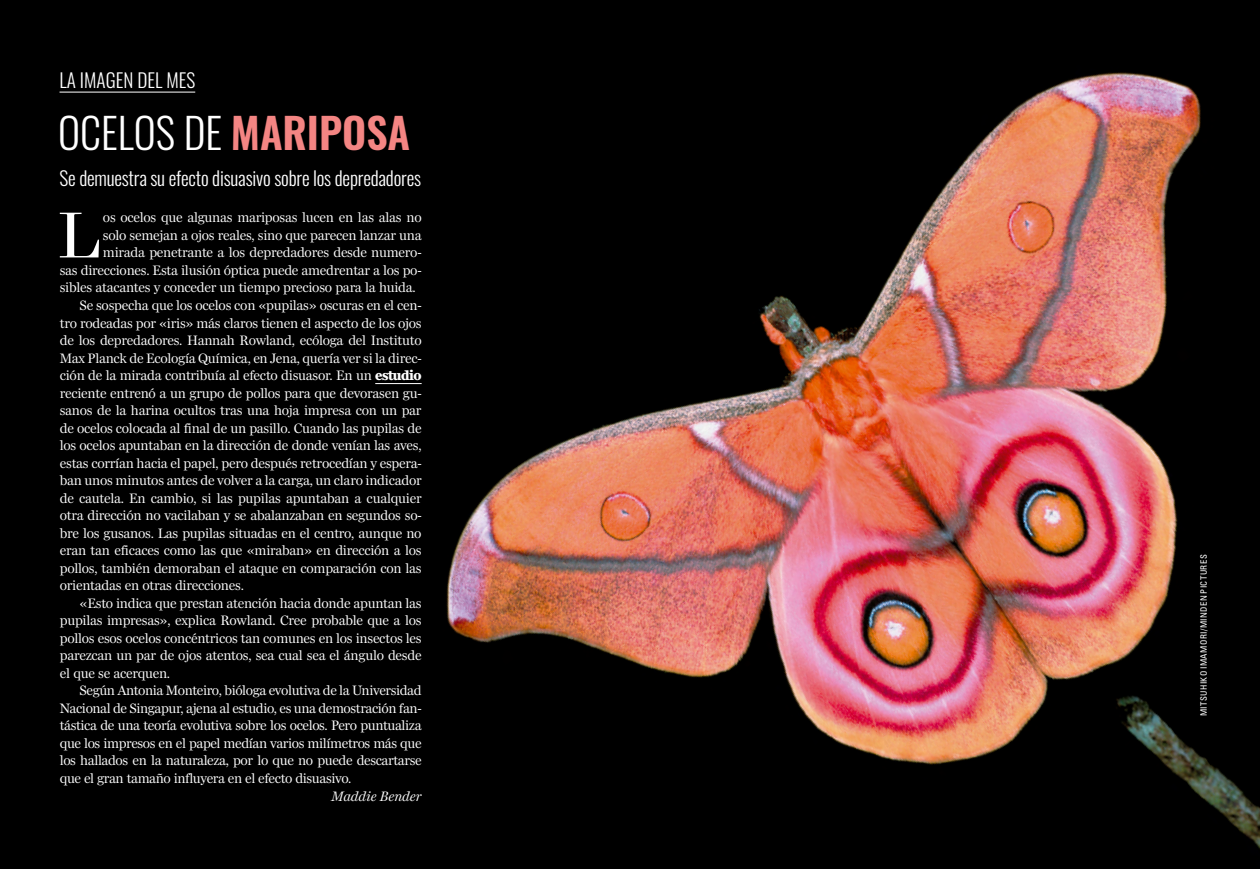
<style>
.page{position:relative;width:1260px;height:869px;background:#fff}
.page>*{position:absolute;margin:0;border:0;box-sizing:border-box;transform-origin:0 0}
.t1{font:64.58px "Brunel Deck";color:#fff}
.t2{font:300 42px "Oswald";color:#fff}
.t3{font:300 19.25px "Oswald";letter-spacing:-.01em;color:#fff}
.t4{font:14px "Miller Daily One";letter-spacing:-.02em;color:#fff}
.t5{font:italic 14px "Miller Daily One";letter-spacing:-.01em;color:#fff}
.t6{font:condensed 8.75px "Univers LT Std";letter-spacing:.04em;color:#fff}
.s1{font-weight:600;color:#f48583}
.s2{font-weight:700}
</style>
<div class="page">
<img style="left:0;top:0;width:1260px;height:868px">
<hr style="left:375px;top:383px;width:47px;height:1px;background:#fff">
<hr style="left:60px;top:92px;width:135px;height:1px;background:#fff">
<h3 class="t3" style="left:60px;top:62px;width:137px">LA IMAGEN DEL MES</h3>
<h2 class="t2" style="left:58px;top:95px;width:353px">OCELOS DE <span class="s1">MARIPOSA</span></h2>
<h3 class="t3" style="left:60px;top:161px;width:363px">Se demuestra su efecto disuasivo sobre los depredadores</h3>
<h1 class="t1" style="left:58px;top:198px;width:43px">L</h1>
<p class="t4" style="left:103px;top:210px;width:320px">os ocelos que algunas mariposas lucen en las alas no</p>
<p class="t4" style="left:103px;top:227px;width:320px">solo semejan a ojos reales, sino que parecen lanzar una</p>
<p class="t4" style="left:103px;top:245px;width:320px">mirada penetrante a los depredadores desde numero-</p>
<p class="t4" style="left:60px;top:262px;width:363px">sas direcciones. Esta ilusión óptica puede amedrentar a los po-</p>
<p class="t4" style="left:60px;top:280px;width:358px">sibles atacantes y conceder un tiempo precioso para la huida.</p>
<p class="t4" style="left:80px;top:297px;width:344px">Se sospecha que los ocelos con «pupilas» oscuras en el cen-</p>
<p class="t4" style="left:60px;top:315px;width:363px">tro rodeadas por «iris» más claros tienen el aspecto de los ojos</p>
<p class="t4" style="left:60px;top:332px;width:363px">de los depredadores. Hannah Rowland, ecóloga del Instituto</p>
<p class="t4" style="left:60px;top:350px;width:363px">Max Planck de Ecología Química, en Jena, quería ver si la direc-</p>
<p class="t4" style="left:60px;top:367px;width:363px">ción de la mirada contribuía al efecto disuasor. En un <span class="s2">estudio</span></p>
<p class="t4" style="left:60px;top:385px;width:363px">reciente entrenó a un grupo de pollos para que devorasen gu-</p>
<p class="t4" style="left:60px;top:402px;width:363px">sanos de la harina ocultos tras una hoja impresa con un par</p>
<p class="t4" style="left:60px;top:420px;width:363px">de ocelos colocada al final de un pasillo. Cuando las pupilas de</p>
<p class="t4" style="left:60px;top:437px;width:363px">los ocelos apuntaban en la dirección de donde venían las aves,</p>
<p class="t4" style="left:60px;top:455px;width:363px">estas corrían hacia el papel, pero después retrocedían y espera-</p>
<p class="t4" style="left:60px;top:472px;width:363px">ban unos minutos antes de volver a la carga, un claro indicador</p>
<p class="t4" style="left:60px;top:490px;width:363px">de cautela. En cambio, si las pupilas apuntaban a cualquier</p>
<p class="t4" style="left:60px;top:507px;width:363px">otra dirección no vacilaban y se abalanzaban en segundos so-</p>
<p class="t4" style="left:60px;top:525px;width:363px">bre los gusanos. Las pupilas situadas en el centro, aunque no</p>
<p class="t4" style="left:60px;top:542px;width:363px">eran tan eficaces como las que «miraban» en dirección a los</p>
<p class="t4" style="left:60px;top:560px;width:363px">pollos, también demoraban el ataque en comparación con las</p>
<p class="t4" style="left:60px;top:577px;width:186px">orientadas en otras direcciones.</p>
<p class="t4" style="left:80px;top:595px;width:344px">«Esto indica que prestan atención hacia donde apuntan las</p>
<p class="t4" style="left:60px;top:612px;width:363px">pupilas impresas», explica Rowland. Cree probable que a los</p>
<p class="t4" style="left:60px;top:630px;width:363px">pollos esos ocelos concéntricos tan comunes en los insectos les</p>
<p class="t4" style="left:60px;top:647px;width:363px">parezcan un par de ojos atentos, sea cual sea el ángulo desde</p>
<p class="t4" style="left:60px;top:665px;width:112px">el que se acerquen.</p>
<p class="t4" style="left:80px;top:682px;width:344px">Según Antonia Monteiro, bióloga evolutiva de la Universidad</p>
<p class="t4" style="left:60px;top:700px;width:363px">Nacional de Singapur, ajena al estudio, es una demostración fan-</p>
<p class="t4" style="left:60px;top:717px;width:363px">tástica de una teoría evolutiva sobre los ocelos. Pero puntualiza</p>
<p class="t4" style="left:60px;top:735px;width:363px">que los impresos en el papel medían varios milímetros más que</p>
<p class="t4" style="left:60px;top:752px;width:363px">los hallados en la naturaleza, por lo que no puede descartarse</p>
<p class="t4" style="left:60px;top:770px;width:293px">que el gran tamaño influyera en el efecto disuasivo.</p>
<p class="t5" style="left:332px;top:787px;width:92px">Maddie Bender</p>
<p class="t6" style="left:1198px;top:715px;width:163px;rotate:-90deg">MITSUHIKO IMAMORI/MINDEN PICTURES</p>
</div>
